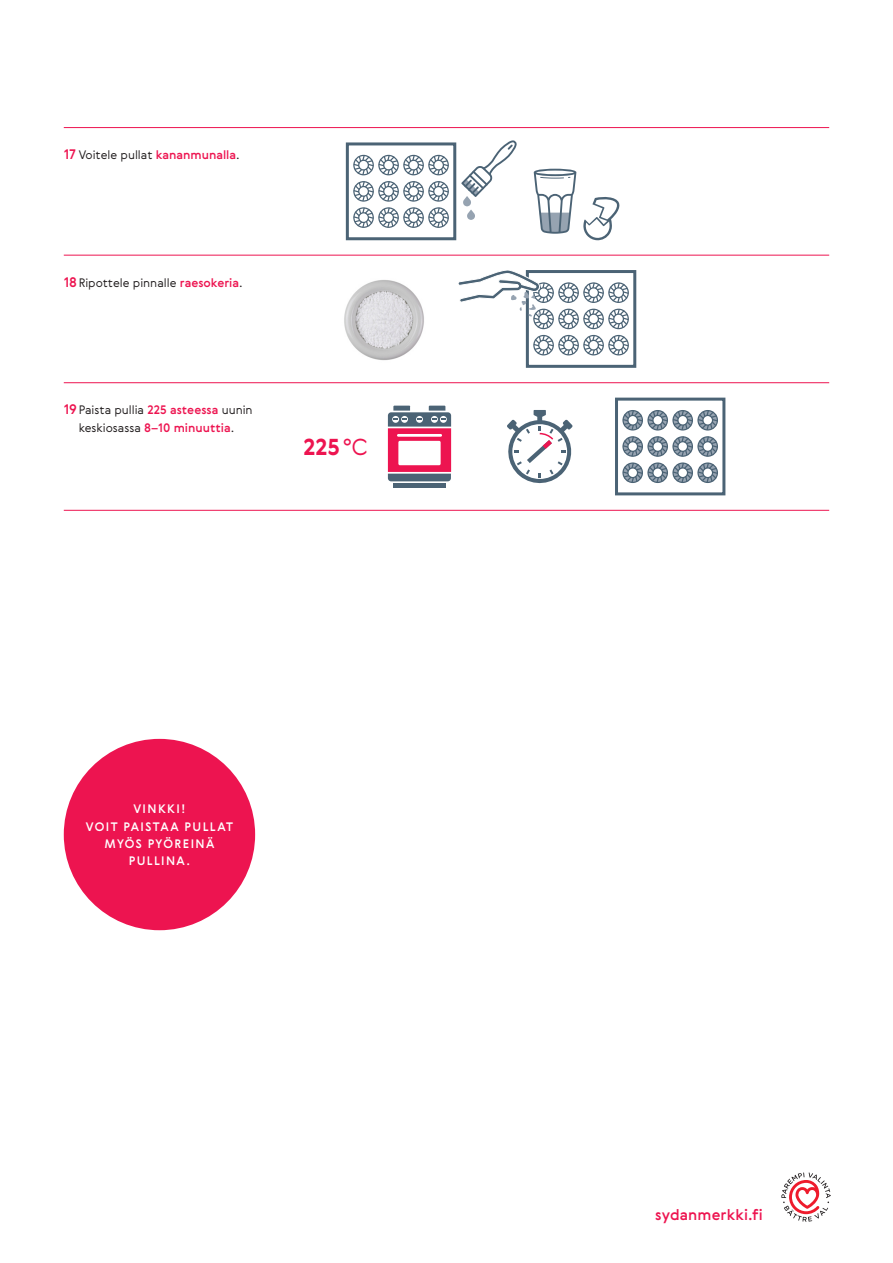
<style>
.page{position:relative;width:893px;height:1263px;background:#fff}
.page>*{position:absolute;margin:0;border:0;box-sizing:border-box;transform-origin:0 0}
.isot_nrot{font:700 22.5px "Gerbera";color:#ed1450}
.t1{font:500 15px "Gerbera";letter-spacing:.01em;color:#ed1450}
.ohjeet{font:300 12px/17.2px "Gerbera";color:#231f20;text-align:center}
.nostopallot{font:500 12px/17.2px "Gerbera";letter-spacing:.115em;color:#fff;text-align:center}
.s1{font-weight:500;font-size:13.5px;color:#ed1450}
.s2{font-weight:500;color:#ed1450}
.s3{font-weight:300}
</style>
<div class="page">
<hr style="left:64px;top:255px;width:765px;height:1px;background:#ed1450">
<hr style="left:64px;top:382px;width:765px;height:1px;background:#ed1450">
<hr style="left:64px;top:127px;width:765px;height:1px;background:#ed1450">
<hr style="left:64px;top:510px;width:765px;height:1px;background:#ed1450">
<svg style="left:781px;top:1172px;width:50px;height:50px"></svg>
<hr style="left:394px;top:483px;width:52px;height:4px;background:#4b6375">
<svg style="left:388px;top:406px;width:63px;height:75px"></svg>
<div style="left:346px;top:142px;width:110px;height:98px;border:3px solid #4b6375"></div>
<svg style="left:353px;top:154px;width:96px;height:74px"></svg>
<svg style="left:534px;top:169px;width:42px;height:65px"></svg>
<svg style="left:461px;top:140px;width:56px;height:80px"></svg>
<svg style="left:583px;top:197px;width:37px;height:43px"></svg>
<div style="left:526px;top:270px;width:110px;height:98px;border:3px solid #4b6375"></div>
<img style="left:344px;top:280px;width:80px;height:81px">
<svg style="left:458px;top:270px;width:172px;height:86px"></svg>
<svg style="left:507px;top:410px;width:66px;height:74px"></svg>
<div style="left:615px;top:398px;width:110px;height:97px;border:3px solid #4b6375"></div>
<svg style="left:622px;top:410px;width:96px;height:73px"></svg>
<div style="left:64px;top:739px;width:191px;height:191px;background:#ed1450;border-radius:50%"></div>
<p class="ohjeet" style="left:64px;top:146px;width:177px"><span class="s1">17</span> Voitele pullat <span class="s2">kananmunalla</span>.</p>
<p class="ohjeet" style="left:64px;top:274px;width:180px"><span class="s1">18</span>Ripottele pinnalle <span class="s2">raesokeria</span>.</p>
<p class="ohjeet" style="left:64px;top:401px;width:190px"><span class="s1">19</span>Paista pullia <span class="s2">225 asteessa</span> uunin keskiosassa <span class="s2">8–10 minuuttia</span>.</p>
<p class="isot_nrot" style="left:304px;top:432px;width:66px">225<span class="s3">°C</span></p>
<p class="nostopallot" style="left:86px;top:800px;width:149px">VINKKI!<br>VOIT PAISTAA PULLAT<br>MYÖS PYÖREINÄ<br>PULLINA.</p>
<p class="t1" style="left:655px;top:1204px;width:109px">sydanmerkki.fi</p>
</div>
